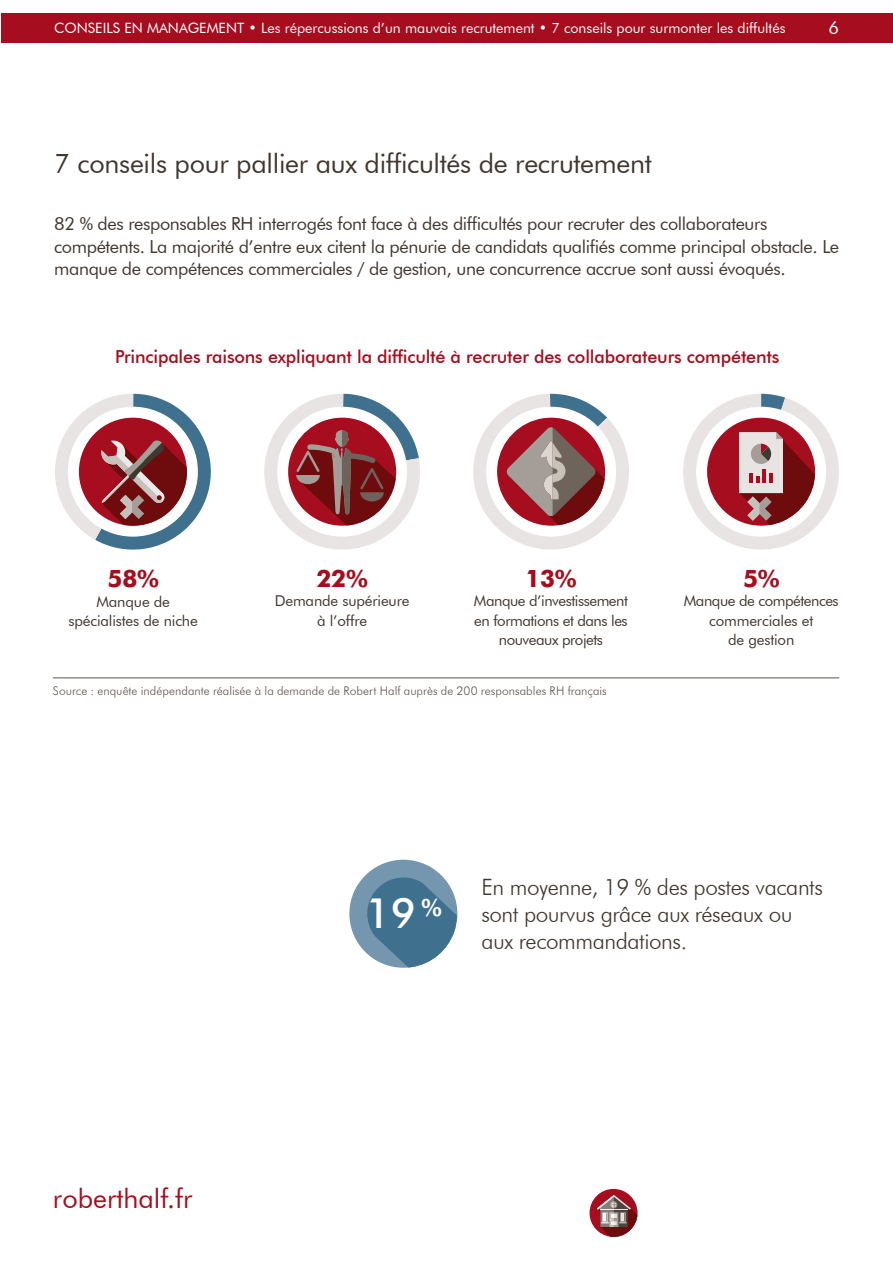
<style>
.page{position:relative;width:893px;height:1263px;background:#fff}
.page>*{position:absolute;margin:0;border:0;box-sizing:border-box;transform-origin:0 0}
.t1{font:500 42px "Futura BT";color:#fff}
.t2{font:27px "Futura BT";letter-spacing:-.01em;color:#40372f}
.t3{font:27px "Futura BT";color:#a60d1f}
.t4{font:700 24px "Futura BT";color:#a60d1f}
.t5{font:300 22.5px/27px "Futura BT";letter-spacing:-.02em;color:#40372f}
.t6{font:18px/22.5px "Futura BT";letter-spacing:-.02em;color:#40372f}
.t7{font:500 18px "Futura BT";letter-spacing:-.01em;color:#a60d1f}
.t8{font:18px "Futura BT";color:#fff}
.t9{font:15px/19.5px "Futura BT";letter-spacing:-.01em;color:#40372f;text-align:center}
.t10{font:15px/19.5px "Futura BT";letter-spacing:-.03em;color:#40372f;text-align:center}
.t11{font:14.25px "Futura BT";color:#fff}
.t12{font:300 12px "Futura BT";letter-spacing:.005em;color:#5e534b}
</style>
<div class="page">
<div style="left:1px;top:13px;width:892px;height:30px;background:#a60d1f"></div>
<svg style="left:589px;top:1189px;width:48px;height:48px"></svg>
<svg style="left:349px;top:860px;width:108px;height:108px"></svg>
<hr style="left:53px;top:677px;width:786px;height:1px;background:#5e534b">
<svg style="left:473px;top:394px;width:156px;height:156px"></svg>
<svg style="left:55px;top:394px;width:156px;height:156px"></svg>
<svg style="left:264px;top:394px;width:156px;height:156px"></svg>
<svg style="left:683px;top:394px;width:156px;height:156px"></svg>
<p class="t11" style="left:54px;top:19px;width:733px">CONSEILS EN MANAGEMENT • Les répercussions d’un mauvais recrutement • 7 conseils pour surmonter les diffultés</p>
<p class="t8" style="left:829px;top:17px;width:12px">6</p>
<h2 class="t2" style="left:54px;top:147px;width:599px">7 conseils pour pallier aux difficultés de recrutement</h2>
<p class="t6" style="left:54px;top:212px;width:786px">82 % des responsables RH interrogés font face à des difficultés pour recruter des collaborateurs compétents. La majorité d’entre eux citent la pénurie de candidats qualifiés comme principal obstacle. Le manque de compétences commerciales / de gestion, une concurrence accrue sont aussi évoqués.</p>
<p class="t7" style="left:115px;top:345px;width:666px">Principales raisons expliquant la difficulté à recruter des collaborateurs compétents</p>
<h3 class="t4" style="left:108px;top:564px;width:53px">58%</h3>
<p class="t9" style="left:69px;top:592px;width:131px">Manque de spécialistes de niche</p>
<h3 class="t4" style="left:317px;top:564px;width:53px">22%</h3>
<p class="t9" style="left:275px;top:591px;width:136px">Demande supérieure à l’offre</p>
<h3 class="t4" style="left:525px;top:564px;width:53px">13%</h3>
<p class="t10" style="left:474px;top:591px;width:156px">Manque d’investissement en formations et dans les nouveaux projets</p>
<p class="t12" style="left:53px;top:684px;width:555px">Source : enquête indépendante réalisée à la demande de Robert Half auprès de 200 responsables RH français</p>
<h3 class="t4" style="left:743px;top:564px;width:38px">5%</h3>
<p class="t9" style="left:684px;top:591px;width:156px">Manque de compétences commerciales et<br>de gestion</p>
<h2 class="t3" style="left:53px;top:1182px;width:141px">roberthalf.fr</h2>
<h1 class="t1" style="left:365px;top:887px;width:78px">19<sup>%</sup></h1>
<p class="t5" style="left:481px;top:873px;width:343px">En moyenne, 19 % des postes vacants sont pourvus grâce aux réseaux ou aux recommandations.</p>
</div>
